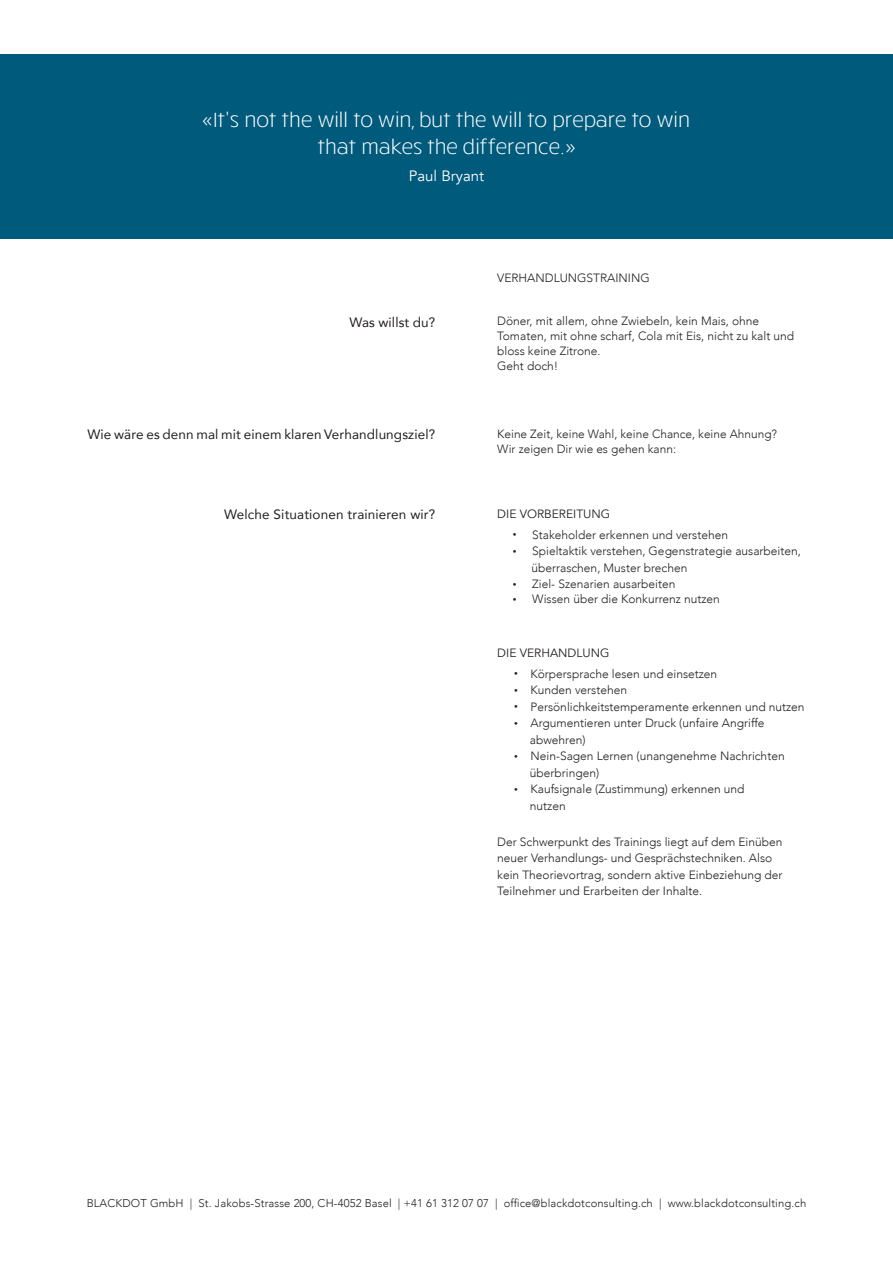
<style>
.page{position:relative;width:893px;height:1263px;background:#fff}
.page>*{position:absolute;margin:0;border:0;box-sizing:border-box;transform-origin:0 0}
.t1{font:300 21px/27px "Ruck Sack";color:#fff;text-align:center}
.t2{font:15px "Avenir";color:#fff}
.t3{font:13.5px "Avenir";letter-spacing:.01em;color:#231f20}
.t4{font:300 12px/15px "Avenir";color:#231f20}
.t5{font:12px "Avenir";color:#231f20}
.t6{font:300 11.85px "Avenir";color:#231f20}
.t7{font:300 11.25px "Avenir";letter-spacing:.01em;color:#231f20}
.s1{font-size:7.5px}
</style>
<div class="page">
<div style="left:0;top:54px;width:893px;height:185px;background:#005a7b"></div>
<p class="t1" style="left:203px;top:105px;width:489px">«It's not the will to win, but the will to prepare to win that makes the difference.»</p>
<p class="t2" style="left:409px;top:167px;width:77px">Paul Bryant</p>
<p class="t4" style="left:497px;top:271px;width:154px">VERHANDLUNGSTRAINING</p>
<p class="t3" style="left:350px;top:311px;width:87px">Was willst du?</p>
<p class="t4" style="left:497px;top:314px;width:298px">Döner, mit allem, ohne Zwiebeln, kein Mais, ohne<br>Tomaten, mit ohne scharf, Cola mit Eis, nicht zu kalt und bloss keine Zitrone.</p>
<p class="t4" style="left:497px;top:359px;width:63px">Geht doch!</p>
<p class="t3" style="left:87px;top:424px;width:349px">Wie wäre es denn mal mit einem klaren Verhandlungsziel?</p>
<p class="t6" style="left:497px;top:427px;width:281px">Keine Zeit, keine Wahl, keine Chance, keine Ahnung?</p>
<p class="t6" style="left:497px;top:442px;width:180px">Wir zeigen Dir wie es gehen kann:</p>
<p class="t3" style="left:224px;top:504px;width:212px">Welche Situationen trainieren wir?</p>
<p class="t5" style="left:497px;top:506px;width:114px">DIE VORBEREITUNG</p>
<p class="t4" style="left:513px;top:527px;width:217px"><span class="s1">•</span> Stakeholder erkennen und verstehen</p>
<p class="t4" style="left:513px;top:543px;width:290px"><span class="s1">•</span> Spieltaktik verstehen, Gegenstrategie ausarbeiten,</p>
<p class="t4" style="left:531px;top:560px;width:157px">überraschen, Muster brechen</p>
<p class="t4" style="left:513px;top:576px;width:164px"><span class="s1">•</span> Ziel- Szenarien ausarbeiten</p>
<p class="t4" style="left:513px;top:591px;width:209px"><span class="s1">•</span> Wissen über die Konkurrenz nutzen</p>
<p class="t5" style="left:497px;top:645px;width:114px">DIE VERHANDLUNG</p>
<p class="t4" style="left:514px;top:666px;width:204px"><span class="s1">•</span> Körpersprache lesen und einsetzen</p>
<p class="t4" style="left:514px;top:682px;width:114px"><span class="s1">•</span> Kunden verstehen</p>
<p class="t4" style="left:514px;top:699px;width:292px"><span class="s1">•</span> Persönlichkeitstemperamente erkennen und nutzen</p>
<p class="t4" style="left:514px;top:715px;width:252px"><span class="s1">•</span> Argumentieren unter Druck (unfaire Angriffe</p>
<p class="t4" style="left:530px;top:732px;width:57px">abwehren)</p>
<p class="t4" style="left:514px;top:748px;width:272px"><span class="s1">•</span> Nein-Sagen Lernen (unangenehme Nachrichten</p>
<p class="t4" style="left:530px;top:765px;width:71px">überbringen)</p>
<p class="t4" style="left:514px;top:781px;width:232px"><span class="s1">•</span> Kaufsignale (Zustimmung) erkennen und</p>
<p class="t4" style="left:530px;top:798px;width:37px">nutzen</p>
<p class="t4" style="left:497px;top:833px;width:287px;line-height:16.5px">Der Schwerpunkt des Trainings liegt auf dem Einüben neuer Verhandlungs- und Gesprächstechniken. Also</p>
<p class="t4" style="left:497px;top:866px;width:287px;line-height:16.5px">kein Theorievortrag, sondern aktive Einbeziehung der<br>Teilnehmer und Erarbeiten der Inhalte.</p>
<p class="t7" style="left:87px;top:1196px;width:721px">BLACKDOT GmbH | St. Jakobs-Strasse 200, CH-4052 Basel | +41 61 312 07 07 | office@blackdotconsulting.ch | www.blackdotconsulting.ch</p>
</div>
